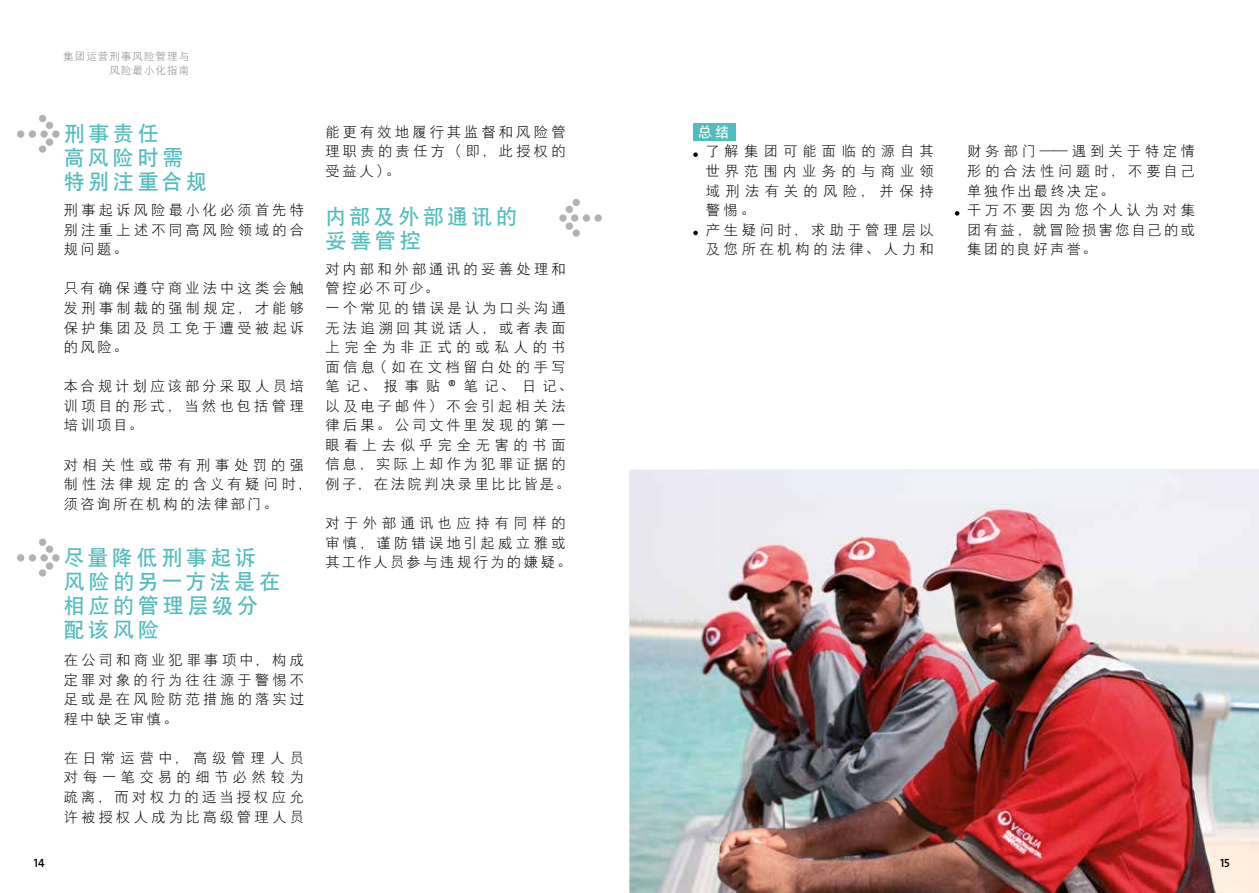
<style>
.page{position:relative;width:1259px;height:893px;background:#fff}
.page>*{position:absolute;margin:0;border:0;box-sizing:border-box;transform-origin:0 0}
.t1{font:21px/24px "DFP Hei W7";letter-spacing:.17em;color:#50bcbd}
.t2{font:14.25px/19.5px "DFP Hei W3";letter-spacing:.23em;color:#000;text-align:justify}
.t3{font:14.25px/19.5px "DFP Hei W3";letter-spacing:.34em;color:#000}
.t4{font:14.25px/19.5px "DFP Hei W3";letter-spacing:.28em;color:#000}
.t5{font:14.25px "DFP Hei W7";color:#fff}
.t6{font:12px "The Sans Veolia W6 Se Bld";color:#000}
.t7{font:10.5px/13.5px "DFP Hei W3";letter-spacing:.1em;color:#878787;text-align:right}
.s1{font-family:"The Sans Veolia W3 Lig";font-size:15px}
</style>
<div class="page">
<div style="left:693px;top:124px;width:42px;height:17px;background:#50bcbd"></div>
<img style="left:629px;top:469px;width:630px;height:424px">
<svg style="left:693px;top:152px;width:5px;height:5px"></svg>
<svg style="left:693px;top:231px;width:5px;height:4px"></svg>
<svg style="left:955px;top:211px;width:4px;height:5px"></svg>
<svg style="left:17px;top:114px;width:43px;height:39px"></svg>
<div style="left:571px;top:214px;width:7px;height:8px;background:#b3b2b2;border-radius:50%"></div>
<div style="left:583px;top:214px;width:7px;height:8px;background:#b3b2b2;border-radius:50%"></div>
<div style="left:594px;top:214px;width:8px;height:8px;background:#b3b2b2;border-radius:50%"></div>
<svg style="left:565px;top:198px;width:15px;height:15px"></svg>
<svg style="left:565px;top:222px;width:15px;height:15px"></svg>
<div style="left:559px;top:214px;width:7px;height:8px;background:#b3b2b2;border-radius:50%"></div>
<div style="left:40px;top:554px;width:8px;height:8px;background:#b3b2b2;border-radius:50%"></div>
<div style="left:29px;top:554px;width:7px;height:8px;background:#b3b2b2;border-radius:50%"></div>
<div style="left:17px;top:554px;width:7px;height:8px;background:#b3b2b2;border-radius:50%"></div>
<svg style="left:39px;top:538px;width:15px;height:15px"></svg>
<svg style="left:39px;top:562px;width:15px;height:15px"></svg>
<div style="left:52px;top:554px;width:8px;height:8px;background:#b3b2b2;border-radius:50%"></div>
<p class="t7" style="left:63px;top:50px;width:127px">集团运营刑事风险管理与风险最小化指南</p>
<p class="t6" style="left:34px;top:855px;width:12px">14</p>
<h1 class="t1" style="left:64px;top:121px;width:144px">刑事责任<br>高风险时需特别注重合规</h1>
<p class="t2" style="left:64px;top:200px;width:242px">刑事起诉风险最小化必须首先特别注重上述不同高风险领域的合规问题。</p>
<p class="t2" style="left:64px;top:279px;width:242px">只有确保遵守商业法中这类会触发刑事制裁的强制规定，才能够保护集团及员工免于遭受被起诉的风险。</p>
<p class="t2" style="left:64px;top:376px;width:242px">本合规计划应该部分采取人员培训项目的形式，当然也包括管理培训项目。</p>
<p class="t4" style="left:64px;top:455px;width:249px">对相关性或带有刑事处罚的强制性法律规定的含义有疑问时，须咨询所在机构的法律部门。</p>
<h1 class="t1" style="left:64px;top:546px;width:218px">尽量降低刑事起诉风险的另一方法是在相应的管理层级分配该风险</h1>
<p class="t2" style="left:64px;top:650px;width:242px">在公司和商业犯罪事项中，构成定罪对象的行为往往源于警惕不足或是在风险防范措施的落实过程中缺乏审慎。</p>
<p class="t2" style="left:64px;top:748px;width:242px">在日常运营中，高级管理人员对每一笔交易的细节必然较为疏离，而对权力的适当授权应允许被授权人成为比高级管理人员</p>
<p class="t2" style="left:325px;top:122px;width:242px">能更有效地履行其监督和风险管理职责的责任方（即，此授权的受益人）。</p>
<h1 class="t1" style="left:325px;top:204px;width:193px">内部及外部通讯的妥善管控</h1>
<p class="t2" style="left:325px;top:259px;width:249px;text-align:left">对内部和外部通讯的妥善处理和管控必不可少。<br>一个常见的错误是认为口头沟通无法追溯回其说话人，或者表面上完全为非正式的或私人的书面信息（如在文档留白处的手写笔记、报事贴<span class="s1">®</span>笔记、日记、以及电子邮件）不会引起相关法律后果。公司文件里发现的第一眼看上去似乎完全无害的书面信息，实际上却作为犯罪证据的例子，在法院判决录里比比皆是。</p>
<p class="t2" style="left:325px;top:513px;width:247px;text-align:left">对于外部通讯也应持有同样的审慎，谨防错误地引起威立雅或其工作人员参与违规行为的嫌疑。</p>
<p class="t5" style="left:698px;top:125px;width:33px">总结</p>
<p class="t3" style="left:706px;top:142px;width:229px">了解集团可能面临的源自其世界范围内业务的与商业领域刑法有关的风险，并保持警惕。<br>产生疑问时，求助于管理层以及您所在机构的法律、人力和</p>
<p class="t2" style="left:967px;top:142px;width:229px;text-align:left">财务部门——遇到关于特定情形的合法性问题时，不要自己单独作出最终决定。<br>千万不要因为您个人认为对集团有益，就冒险损害您自己的或集团的良好声誉。</p>
<p class="t6" style="left:1220px;top:855px;width:11px">15</p>
</div>
